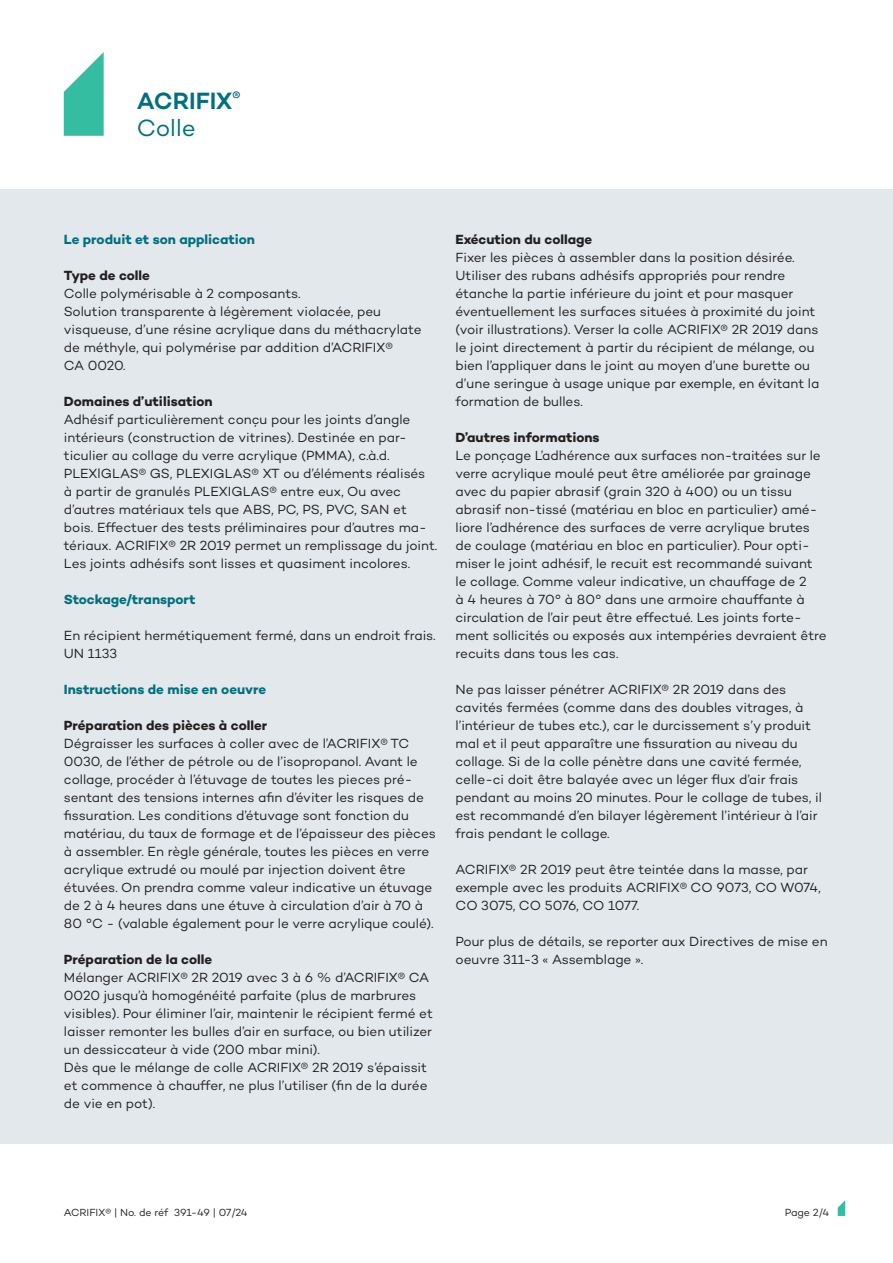
<style>
.page{position:relative;width:893px;height:1263px;background:#fff}
.page>*{position:absolute;margin:0;border:0;box-sizing:border-box;transform-origin:0 0}
.t1{font:600 24px/27px "Campton";color:#01707e}
.Headline_4___Fließtext{font:13.5px/18px "Campton";letter-spacing:-.005em;color:#231f20}
.Fließtext{font:13.5px/18px "Campton";letter-spacing:-.005em;color:#231f20}
.Headline_4___Fließtext-2{font:700 13.5px "Campton";color:#01707e}
.Fließtext-2{font:700 13.5px "Campton";letter-spacing:-.005em;color:#01707e}
.t2{font:10.5px "Campton";letter-spacing:-.005em;color:#231f20}
.s1{font-weight:400}
.s2{font-weight:700}
</style>
<div class="page">
<div style="left:0;top:190px;width:893px;height:954px;background:#e2e8eb"></div>
<svg style="left:838px;top:1200px;width:7px;height:16px"></svg>
<svg style="left:64px;top:52px;width:40px;height:84px"></svg>
<h1 class="t1" style="left:137px;top:87px;width:105px">ACRIFIX<sup>®<br></sup><span class="s1">Colle</span></h1>
<p class="Headline_4___Fließtext-2" style="left:64px;top:231px;width:193px">Le produit et son application</p>
<p class="Headline_4___Fließtext" style="left:64px;top:266px;width:359px"><span class="s2">Type de colle<br></span>Colle polymérisable à 2 composants.<br>Solution transparente à légèrement violacée, peu visqueuse, d’une résine acrylique dans du méthacrylate de méthyle, qui polymérise par addition d’ACRIFIX®<br>CA 0020.</p>
<p class="Headline_4___Fließtext" style="left:64px;top:392px;width:375px"><span class="s2">Domaines d’utilisation<br></span>Adhésif particulièrement conçu pour les joints d’angle intérieurs (construction de vitrines). Destinée en par&shy;ticulier au collage du verre acrylique (PMMA), c.à.d.<br>PLEXlGLAS® GS, PLEXIGLAS® XT ou d’éléments réalisés<br>à partir de granulés PLEXIGLAS® entre eux, Ou avec d’autres matériaux tels que ABS, PC, PS, PVC, SAN et bois. Effectuer des tests préliminaires pour d’autres ma&shy;tériaux. ACRIFIX® 2R 2019 permet un remplissage du joint.<br>Les joints adhésifs sont lisses et quasiment incolores.</p>
<p class="Fließtext-2" style="left:64px;top:591px;width:133px">Stockage/transport</p>
<p class="Fließtext" style="left:64px;top:626px;width:373px">En récipient hermétiquement fermé, dans un endroit frais.<br>UN 1133</p>
<p class="Headline_4___Fließtext-2" style="left:64px;top:681px;width:204px">Instructions de mise en oeuvre</p>
<p class="Headline_4___Fließtext" style="left:64px;top:716px;width:373px"><span class="s2">Préparation des pièces à coller<br></span>Dégraisser les surfaces à coller avec de l’ACRIFIX® TC 0030, de l’éther de pétrole ou de l’isopropanol. Avant le collage, procéder à l’étuvage de toutes les pieces pré&shy;sentant des tensions internes afin d’éviter les risques de fissuration. Les conditions d’étuvage sont fonction du matériau, du taux de formage et de l’épaisseur des pièces à assembler. En règle générale, toutes les pièces en verre acrylique extrudé ou moulé par injection doivent être étuvées. On prendra comme valeur indicative un étuvage de 2 à 4 heures dans une étuve à circulation d’air à 70 à 80 °C - (valable également pour le verre acrylique coulé).</p>
<p class="Fließtext" style="left:64px;top:950px;width:370px"><span class="s2">Préparation de la colle<br></span>Mélanger ACRIFIX® 2R 2019 avec 3 à 6 % d’ACRIFIX® CA 0020 jusqu’à homogénéité parfaite (plus de marbrures visibles). Pour éliminer l’air, maintenir le récipient fermé et laisser remonter les bulles d’air en surface, ou bien utilizer un dessiccateur à vide (200 mbar mini).<br>Dès que le mélange de colle ACRIFIX® 2R 2019 s’épaissit et commence à chauffer, ne plus l’utiliser (fin de la durée de vie en pot).</p>
<p class="Headline_4___Fließtext" style="left:455px;top:230px;width:365px"><span class="s2">Exécution du collage<br></span>Fixer les pièces à assembler dans la position désirée.<br>Utiliser des rubans adhésifs appropriés pour rendre étanche la partie inférieure du joint et pour masquer éventuellement les surfaces situées à proximité du joint (voir illustrations). Verser la colle ACRIFIX® 2R 2019 dans le joint directement à partir du récipient de mélange, ou bien l’appliquer dans le joint au moyen d’une burette ou d’une seringue à usage unique par exemple, en évitant la formation de bulles.</p>
<p class="Headline_4___Fließtext" style="left:455px;top:428px;width:373px"><span class="s2">D’autres informations<br></span>Le ponçage L’adhérence aux surfaces non-traitées sur le verre acrylique moulé peut être améliorée par grainage avec du papier abrasif (grain 320 à 400) ou un tissu abrasif non-tissé (matériau en bloc en particulier) amé&shy;liore l’adhérence des surfaces de verre acrylique brutes de coulage (matériau en bloc en particulier). Pour opti&shy;miser le joint adhésif, le recuit est recommandé suivant le collage. Comme valeur indicative, un chauffage de 2<br>à 4 heures à 70° à 80° dans une armoire chauffante à circulation de l’air peut être effectué. Les joints forte&shy;ment sollicités ou exposés aux intempéries devraient être recuits dans tous les cas.</p>
<p class="Headline_4___Fließtext" style="left:455px;top:680px;width:368px">Ne pas laisser pénétrer ACRIFIX® 2R 2019 dans des cavités fermées (comme dans des doubles vitrages, à l’intérieur de tubes etc.), car le durcissement s’y produit mal et il peut apparaître une fissuration au niveau du collage. Si de la colle pénètre dans une cavité fermée, celle-ci doit être balayée avec un léger flux d’air frais pendant au moins 20 minutes. Pour le collage de tubes, il est recommandé d’en bilayer légèrement l’intérieur à l’air frais pendant le collage.</p>
<p class="Headline_4___Fließtext" style="left:455px;top:860px;width:367px">ACRIFIX® 2R 2019 peut être teintée dans la masse, par exemple avec les produits ACRIFIX® CO 9073, CO W074,<br>CO 3075, CO 5076, CO 1077.</p>
<p class="Headline_4___Fließtext" style="left:455px;top:932px;width:374px">Pour plus de détails, se reporter aux Directives de mise en oeuvre 311-3 « Assemblage ».</p>
<p class="t2" style="left:64px;top:1206px;width:185px">ACRIFIX® | No. de réf 391-49 | 07/24</p>
<p class="t2" style="left:785px;top:1206px;width:46px">Page 2/4</p>
</div>
